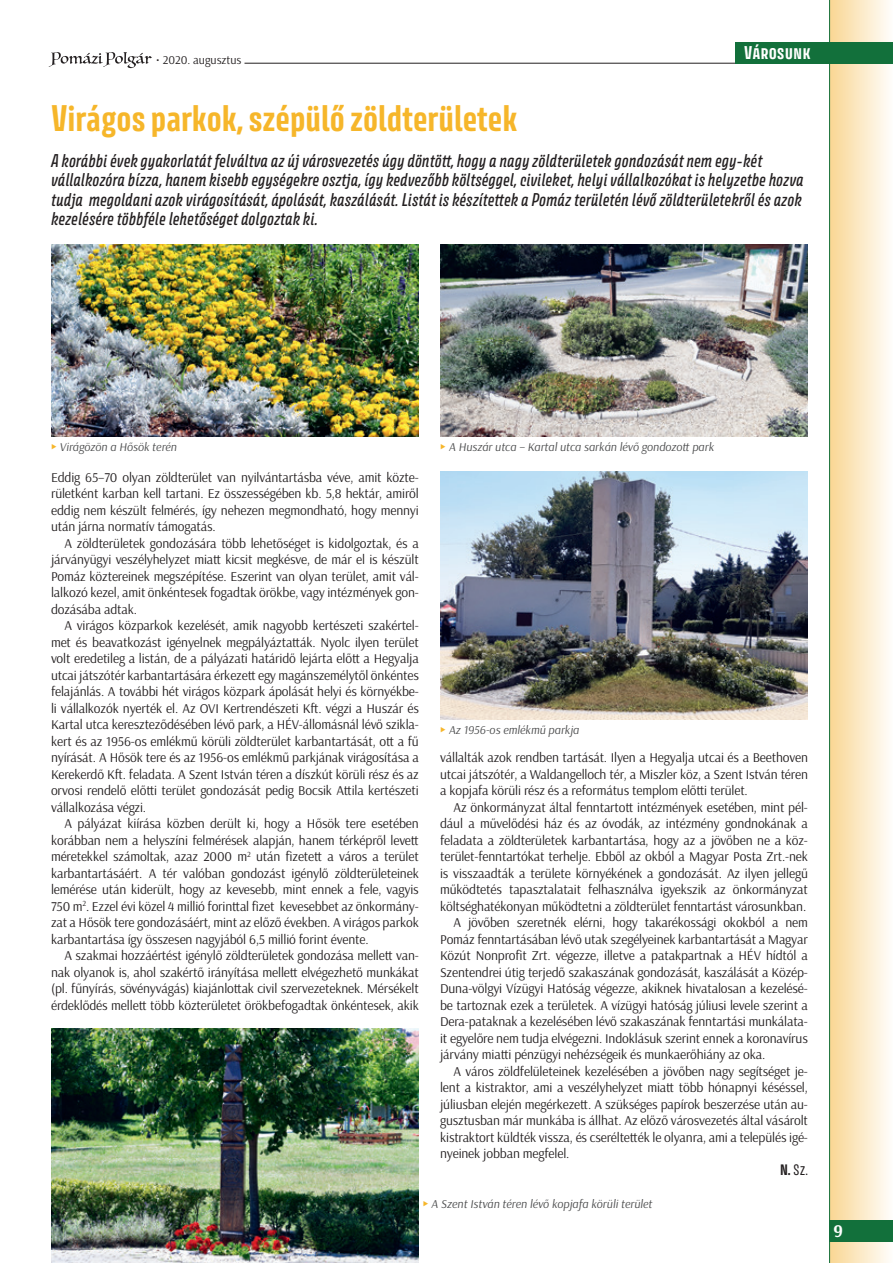
<style>
.page{position:relative;width:893px;height:1263px;background:#fff}
.page>*{position:absolute;margin:0;border:0;box-sizing:border-box;transform-origin:0 0}
.Főcím{font:700 33px "Avory I Latn";color:#f6b62a}
.t1{font:700 18px "Arsenal";color:#fff}
.Lead{font:16.5px/19.5px "Avory I Latn Me It";color:#231f20}
.t2{font:700 16.5px "Avory I Latn";color:#fff}
.Kenyér{font:13.5px/16.5px "Arsenal";letter-spacing:-.01em;color:#231f20;text-align:justify}
.Kenyér_kiengedve{font:13.5px/16.5px "Arsenal";letter-spacing:-.01em;color:#231f20;text-align:justify}
.Aláírás{font:13.5px "Avory I Latn";color:#231f20}
.képaláírás{font:italic 12px "Arsenal";color:#4b4c4d}
.t3{font:12px "Arsenal";color:#231f20}
.s1{font-weight:700}
</style>
<div class="page">
<div style="left:830px;top:0;width:63px;height:1263px;background:linear-gradient(to right,#fad794,#fefefc)"></div>
<hr style="left:829px;top:0;width:1px;height:1263px;background:#12703b">
<hr style="left:244px;top:63px;width:493px;height:1px;background:#231f20">
<svg style="left:49px;top:52px;width:103px;height:16px"></svg>
<div style="left:736px;top:42px;width:157px;height:21px;background:#12703b"></div>
<div style="left:829px;top:1220px;width:64px;height:22px;background:#12703b"></div>
<img style="left:51px;top:244px;width:368px;height:192px">
<img style="left:51px;top:1029px;width:368px;height:234px">
<img style="left:440px;top:244px;width:368px;height:192px">
<img style="left:440px;top:471px;width:368px;height:248px">
<p class="t3" style="left:156px;top:52px;width:87px">• 2020. augusztus</p>
<p class="Főcím" style="left:51px;top:97px;width:468px">Virágos parkok, szépülő zöldterületek</p>
<p class="t2" style="left:744px;top:42px;width:68px">Városunk</p>
<p class="Lead" style="left:51px;top:151px;width:754px">A korábbi évek gyakorlatát felváltva az új városvezetés úgy döntött, hogy a nagy zöldterületek gondozását nem egy-két vállalkozóra bízza, hanem kisebb egységekre osztja, így kedvezőbb költséggel, civileket, helyi vállalkozókat is helyzetbe hozva tudja megoldani azok virágosítását, ápolását, kaszálását. Listát is készítettek a Pomáz területén lévő zöldterületekről és azok kezelésére többféle lehetőséget dolgoztak ki.</p>
<p class="képaláírás" style="left:60px;top:439px;width:118px">Virágözön a Hősök terén</p>
<p class="Kenyér_kiengedve" style="left:51px;top:469px;width:369px">Eddig 65–70 olyan zöldterület van nyilvántartásba véve, amit közte&shy;rületként karban kell tartani. Ez összességében kb. 5,8 hektár, amiről eddig nem készült felmérés, így nehezen megmondható, hogy mennyi után járna normatív támogatás.</p>
<p class="Kenyér" style="left:51px;top:535px;width:369px;text-indent:14px">A zöldterületek gondozására több lehetőséget is kidolgoztak, és a járványügyi veszélyhelyzet miatt kicsit megkésve, de már el is készült Pomáz köztereinek megszépítése. Eszerint van olyan terület, amit vál&shy;lalkozó kezel, amit önkéntesek fogadtak örökbe, vagy intézmények gon&shy;dozásába adtak.</p>
<p class="Kenyér" style="left:51px;top:617px;width:369px;text-indent:14px">A virágos közparkok kezelését, amik nagyobb kertészeti szakértel&shy;met és beavatkozást igényelnek megpályáztatták. Nyolc ilyen terület volt eredetileg a listán, de a pályázati határidő lejárta előtt a Hegyalja utcai játszótér karbantartására érkezett egy magánszemélytől önkéntes felajánlás. A további hét virágos közpark ápolását helyi és környékbe&shy;li vállalkozók nyerték el. Az OVI Kertrendészeti Kft. végzi a Huszár és Kartal utca kereszteződésében lévő park, a HÉV-állomásnál lévő szikla&shy;kert és az 1956-os emlékmű körüli zöldterület karbantartását, ott a fű nyírását. A Hősök tere és az 1956-os emlékmű parkjának virágosítása a Kerekerdő Kft. feladata. A Szent István téren a díszkút körüli rész és az orvosi rendelő előtti terület gondozását pedig Bocsik Attila kertészeti vállalkozása végzi.</p>
<p class="Kenyér" style="left:51px;top:815px;width:369px;text-indent:14px">A pályázat kiírása közben derült ki, hogy a Hősök tere esetében korábban nem a helyszíni felmérések alapján, hanem térképről levett méretekkel számoltak, azaz 2000 m<sup>2</sup> után fizetett a város a terület karbantartásáért. A tér valóban gondozást igénylő zöldterületeinek lemérése után kiderült, hogy az kevesebb, mint ennek a fele, vagyis 750 m<sup>2</sup>. Ezzel évi közel 4 millió forinttal fizet kevesebbet az önkormány&shy;zat a Hősök tere gondozásáért, mint az előző években. A virágos parkok karbantartása így összesen nagyjából 6,5 millió forint évente.</p>
<p class="Kenyér" style="left:51px;top:947px;width:369px;text-indent:14px">A szakmai hozzáértést igénylő zöldterületek gondozása mellett van&shy;nak olyanok is, ahol szakértő irányítása mellett elvégezhető munkákat (pl. fűnyírás, sövényvágás) kiajánlottak civil szervezeteknek. Mérsékelt érdeklődés mellett több közterületet örökbefogadtak önkéntesek, akik</p>
<p class="képaláírás" style="left:449px;top:439px;width:267px">A Huszár utca – Kartal utca sarkán lévő gondozott park</p>
<p class="képaláírás" style="left:449px;top:722px;width:132px">Az 1956-os emlékmű parkja</p>
<p class="Kenyér" style="left:440px;top:749px;width:369px">vállalták azok rendben tartását. Ilyen a Hegyalja utcai és a Beethoven utcai játszótér, a Waldangelloch tér, a Miszler köz, a Szent István téren a kopjafa körüli rész és a református templom előtti terület.</p>
<p class="Kenyér" style="left:440px;top:799px;width:369px;text-indent:14px">Az önkormányzat által fenntartott intézmények esetében, mint pél&shy;dául a művelődési ház és az óvodák, az intézmény gondnokának a feladata a zöldterületek karbantartása, hogy az a jövőben ne a köz&shy;terület-fenntartókat terhelje. Ebből az okból a Magyar Posta Zrt.-nek is visszaadták a területe környékének a gondozását. Az ilyen jellegű működtetés tapasztalatait felhasználva igyekszik az önkormányzat költséghatékonyan működtetni a zöldterület fenntartást városunkban.</p>
<p class="Kenyér" style="left:440px;top:914px;width:369px;text-indent:14px">A jövőben szeretnék elérni, hogy takarékossági okokból a nem Pomáz fenntartásában lévő utak szegélyeinek karbantartását a Magyar Közút Nonprofit Zrt. végezze, illetve a patakpartnak a HÉV hídtól a Szentendrei útig terjedő szakaszának gondozását, kaszálását a Közép-Duna-völgyi Vízügyi Hatóság végezze, akiknek hivatalosan a kezelésé&shy;be tartoznak ezek a területek. A vízügyi hatóság júliusi levele szerint a Dera-pataknak a kezelésében lévő szakaszának fenntartási munkálata&shy;it egyelőre nem tudja elvégezni. Indoklásuk szerint ennek a koronavírus járvány miatti pénzügyi nehézségeik és munkaerőhiány az oka.</p>
<p class="Kenyér" style="left:440px;top:1063px;width:369px;text-indent:14px">A város zöldfelületeinek kezelésében a jövőben nagy segítséget je&shy;lent a kistraktor, ami a veszélyhelyzet miatt több hónapnyi késéssel, júliusban elején megérkezett. A szükséges papírok beszerzése után au&shy;gusztusban már munkába is állhat. Az előző városvezetés által vásárolt kistraktort küldték vissza, és cseréltették le olyanra, ami a település igé&shy;nyeinek jobban megfelel.</p>
<p class="Aláírás" style="left:780px;top:1161px;width:29px"><span class="s1">N.</span> Sz.</p>
<p class="képaláírás" style="left:431px;top:1197px;width:222px">A Szent István téren lévő kopjafa körüli terület</p>
<p class="t1" style="left:833px;top:1220px;width:11px">9</p>
</div>
